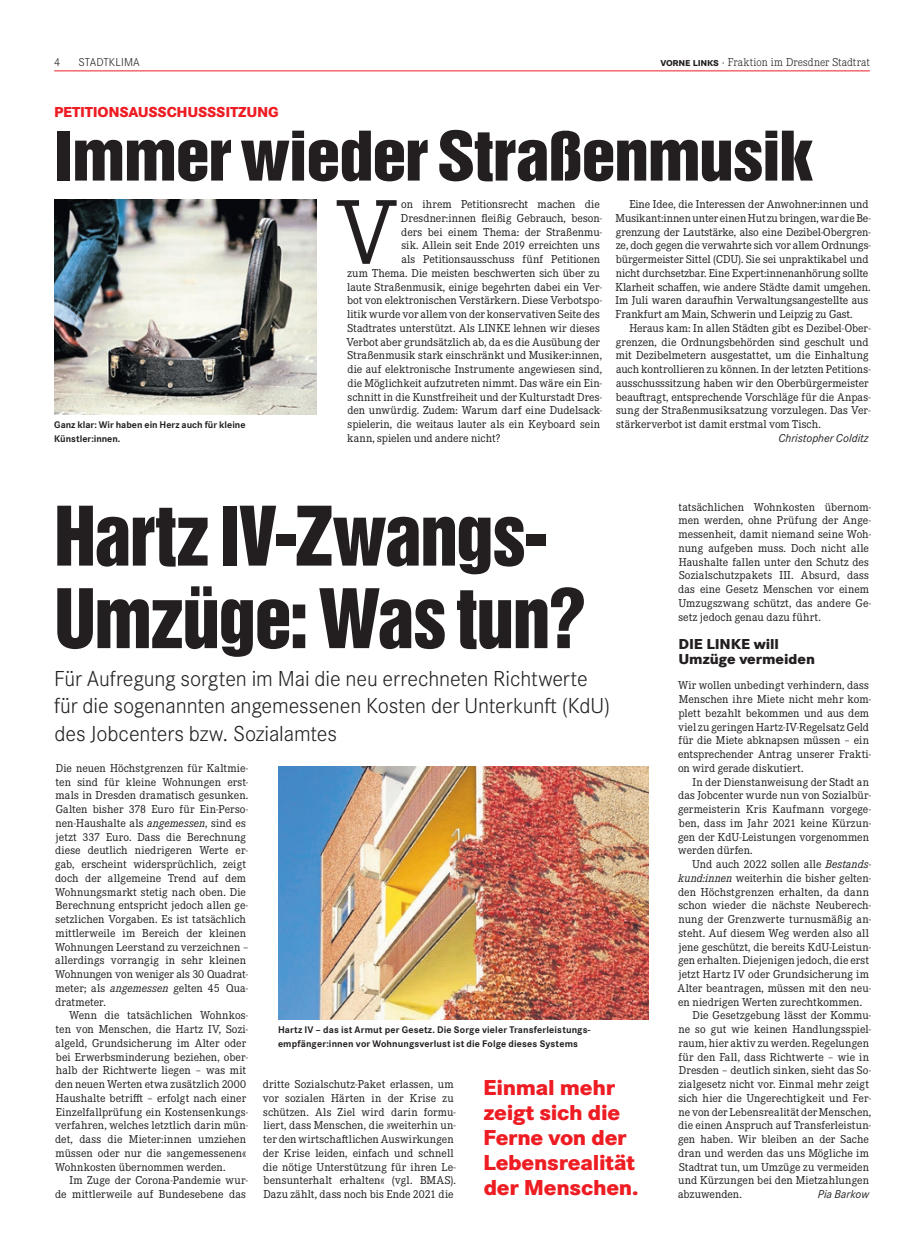
<style>
.page{position:relative;width:922px;height:1258px;background:#fff}
.page>*{position:absolute;margin:0;border:0;box-sizing:border-box;transform-origin:0 0}
.t1{font:94.38px "Corporate E Pro";color:#231f20}
.t2{font:75px/82.5px "Helvetica Inserat";letter-spacing:-.015em;color:#231f20}
.t3{font:62.5px "Helvetica Inserat";letter-spacing:-.02em;color:#231f20;scale:1.1 1}
.t4{font:300 22.5px/27.5px "Corporate S Pro";letter-spacing:-.005em;color:#231f20}
.t5{font:800 22.5px/25px "Corporate S Pro";letter-spacing:-.015em;color:#ee1d23}
.t6{font:800 15px/15px "Corporate S Pro";color:#231f20}
.t7{font:800 15px "Corporate S Pro";letter-spacing:-.015em;color:#ee1d23}
.t8{font:11.88px/13.8px "Corporate E Pro";color:#231f20}
.t9{font:300 11.88px "Corporate E Pro";letter-spacing:.01em;color:#231f20}
.t10{font:italic 11.88px "Corporate S Pro";color:#231f20}
.t11{font:300 11.88px "Corporate S Pro";letter-spacing:.01em;color:#231f20}
.t12{font:700 10px/13.8px "Corporate S Pro";letter-spacing:.01em;color:#231f20}
.s1{font-family:"Corporate S Pro";font-weight:700}
.s2{font-family:"Corporate S Pro"}
.s3{font-style:italic}
</style>
<div class="page">
<hr style="left:54px;top:71px;width:815px;height:1px;background:#ee1d23">
<img style="left:278px;top:767px;width:370px;height:252px">
<img style="left:54px;top:199px;width:262px;height:215px">
<p class="t11" style="left:54px;top:53px;width:8px">4</p>
<p class="t11" style="left:78px;top:53px;width:63px">STADTKLIMA</p>
<p class="t9" style="left:660px;top:54px;width:211px"><span class="s1">vorne links</span> <span class="s2">·</span> Fraktion im Dresdner Stadtrat</p>
<p class="t7" style="left:54px;top:100px;width:226px">PETITIONSAUSSCHUSSSITZUNG</p>
<h3 class="t3" style="left:54px;top:119px;width:691px">Immer wieder Straßenmusik</h3>
<p class="t12" style="left:54px;top:417px;width:193px">Ganz klar: Wir haben ein Herz auch für kleine<br>Künstler:innen.</p>
<h1 class="t1" style="left:336px;top:168px;width:62px">V</h1>
<p class="t8" style="left:401px;top:197px;width:200px">on ihrem Petitionsrecht machen die</p>
<p class="t8" style="left:401px;top:210px;width:203px">Dresdner:innen fleißig Gebrauch, beson-</p>
<p class="t8" style="left:401px;top:224px;width:202px">ders bei einem Thema: der Straßenmu-</p>
<p class="t8" style="left:401px;top:238px;width:200px">sik. Allein seit Ende 2019 erreichten uns</p>
<p class="t8" style="left:401px;top:252px;width:200px">als Petitionsausschuss fünf Petitionen</p>
<p class="t8" style="left:347px;top:265px;width:254px">zum Thema. Die meisten beschwerten sich über zu</p>
<p class="t8" style="left:347px;top:279px;width:256px">laute Straßenmusik, einige begehrten dabei ein Ver-</p>
<p class="t8" style="left:347px;top:293px;width:256px">bot von elektronischen Verstärkern. Diese Verbotspo-</p>
<p class="t8" style="left:347px;top:307px;width:254px">litik wurde vor allem von der konservativen Seite des</p>
<p class="t8" style="left:347px;top:320px;width:254px">Stadtrates unterstützt. Als LINKE lehnen wir dieses</p>
<p class="t8" style="left:346px;top:334px;width:255px">Verbot aber grundsätzlich ab, da es die Ausübung der</p>
<p class="t8" style="left:347px;top:348px;width:256px">Straßenmusik stark einschränkt und Musiker:innen,</p>
<p class="t8" style="left:347px;top:362px;width:256px">die auf elektronische Instrumente angewiesen sind,</p>
<p class="t8" style="left:347px;top:375px;width:256px">die Möglichkeit aufzutreten nimmt. Das wäre ein Ein-</p>
<p class="t8" style="left:347px;top:389px;width:256px">schnitt in die Kunstfreiheit und der Kulturstadt Dres-</p>
<p class="t8" style="left:347px;top:403px;width:256px">den unwürdig. Zudem: Warum darf eine Dudelsack-</p>
<p class="t8" style="left:347px;top:417px;width:254px">spielerin, die weitaus lauter als ein Keyboard sein</p>
<p class="t8" style="left:347px;top:430px;width:155px">kann, spielen und andere nicht?</p>
<p class="t8" style="left:615px;top:197px;width:256px;text-indent:14px">Eine Idee, die Interessen der Anwohner:innen und Musikant:innen unter einen Hut zu bringen, war die Be&shy;grenzung der Lautstärke, also eine Dezibel-Obergren&shy;ze, doch gegen die verwahrte sich vor allem Ordnungs&shy;bürgermeister Sittel (CDU). Sie sei unpraktikabel und nicht durchsetzbar. Eine Expert:innenanhörung sollte Klarheit schaffen, wie andere Städte damit umgehen.<br>Im Juli waren daraufhin Verwaltungsangestellte aus Frankfurt am Main, Schwerin und Leipzig zu Gast.</p>
<p class="t8" style="left:615px;top:320px;width:256px;text-indent:14px">Heraus kam: In allen Städten gibt es Dezibel-Ober&shy;grenzen, die Ordnungsbehörden sind geschult und mit Dezibelmetern ausgestattet, um die Einhaltung auch kontrollieren zu können. In der letzten Petitions&shy;ausschusssitzung haben wir den Oberbürgermeister beauftragt, entsprechende Vorschläge für die Anpas&shy;sung der Straßenmusiksatzung vorzulegen. Das Ver&shy;stärkerverbot ist damit erstmal vom Tisch.</p>
<p class="t10" style="left:778px;top:429px;width:92px">Christopher Colditz</p>
<h2 class="t2" style="left:54px;top:497px;width:533px">Hartz IV-Zwangs-<br>Umzüge: Was tun?</h2>
<h3 class="t4" style="left:54px;top:663px;width:557px">Für Aufregung sorgten im Mai die neu errechneten Richtwerte für die sogenannten angemessenen Kosten der Unterkunft (KdU) des Jobcenters bzw. Sozialamtes</h3>
<p class="t8" style="left:55px;top:760px;width:195px">Die neuen Höchstgrenzen für Kaltmie&shy;ten sind für kleine Wohnungen erst&shy;mals in Dresden dramatisch gesunken.<br>Galten bisher 378 Euro für Ein-Perso&shy;nen-Haushalte als <span class="s3">angemessen</span>, sind es jetzt 337 Euro. Dass die Berechnung diese deutlich niedrigeren Werte er&shy;gab, erscheint widersprüchlich, zeigt doch der allgemeine Trend auf dem Wohnungsmarkt stetig nach oben. Die Berechnung entspricht jedoch allen ge&shy;setzlichen Vorgaben. Es ist tatsächlich mittlerweile im Bereich der kleinen Wohnungen Leerstand zu verzeichnen – allerdings vorrangig in sehr kleinen Wohnungen von weniger als 30 Quadrat - meter; als <span class="s3">angemessen</span> gelten 45 Qua&shy;dratmeter.</p>
<p class="t8" style="left:55px;top:1008px;width:194px;text-indent:14px">Wenn die tatsächlichen Wohnkos&shy;ten von Menschen, die Hartz IV, Sozi&shy;algeld, Grundsicherung im Alter oder bei Erwerbsminderung beziehen, ober&shy;halb der Richtwerte liegen – was mit den neuen Werten etwa zusätzlich 2000<br>Haushalte betrifft – erfolgt nach einer Einzelfallprüfung ein Kostensenkungs&shy;verfahren, welches letztlich darin mün&shy;det, dass die Mieter:innen umziehen müssen oder nur die »angemessenen« Wohnkosten übernommen werden.</p>
<p class="t8" style="left:55px;top:1173px;width:194px;text-align:right">Im Zuge der Corona-Pandemie wur&shy;de mittlerweile auf Bundesebene das</p>
<p class="t12" style="left:278px;top:1022px;width:314px">Hartz IV – das ist Armut per Gesetz. Die Sorge vieler Transferleistungs&shy;empfänger:innen vor Wohnungsverlust ist die Folge dieses Systems</p>
<p class="t8" style="left:263px;top:1077px;width:195px">dritte Sozialschutz-Paket erlassen, um vor sozialen Härten in der Krise zu schützen. Als Ziel wird darin formu&shy;liert, dass Menschen, die »weiterhin un&shy;ter den wirtschaftlichen Auswirkungen der Krise leiden, einfach und schnell die nötige Unterstützung für ihren Le&shy;bensunterhalt erhalten« (vgl. BMAS).<br>Dazu zählt, dass noch bis Ende 2021 die</p>
<h3 class="t5" style="left:483px;top:1073px;width:157px">Einmal mehr zeigt sich die<br>Ferne von der<br>Lebensrealität der Menschen.</h3>
<p class="t8" style="left:678px;top:499px;width:194px">tatsächlichen Wohnkosten übernom&shy;men werden, ohne Prüfung der Ange&shy;messenheit, damit niemand seine Woh&shy;nung aufgeben muss. Doch nicht alle Haushalte fallen unter den Schutz des Sozialschutzpakets III. Absurd, dass das eine Gesetz Menschen vor einem Umzugszwang schützt, das andere Ge&shy;setz jedoch genau dazu führt.</p>
<p class="t6" style="left:678px;top:636px;width:138px">DIE LINKE will<br>Umzüge vermeiden</p>
<p class="t8" style="left:678px;top:678px;width:194px">Wir wollen unbedingt verhindern, dass Menschen ihre Miete nicht mehr kom&shy;plett bezahlt bekommen und aus dem viel zu geringen Hartz-IV-Regelsatz Geld für die Miete abknapsen müssen – ein entsprechender Antrag unserer Frakti&shy;on wird gerade diskutiert.</p>
<p class="t8" style="left:678px;top:774px;width:194px;text-indent:14px">In der Dienstanweisung der Stadt an das Jobcenter wurde nun von Sozialbür&shy;germeisterin Kris Kaufmann vorgege&shy;ben, dass im Jahr 2021 keine Kürzun&shy;gen der KdU-Leistungen vorgenommen werden dürfen.</p>
<p class="t8" style="left:692px;top:857px;width:180px">Und auch 2022 sollen alle <span class="s3">Bestands-</span></p>
<p class="t8" style="left:678px;top:870px;width:194px"><span class="s3">kund:innen</span> weiterhin die bisher gelten-</p>
<p class="t8" style="left:678px;top:884px;width:192px">den Höchstgrenzen erhalten, da dann</p>
<p class="t8" style="left:678px;top:898px;width:194px">schon wieder die nächste Neuberech-</p>
<p class="t8" style="left:678px;top:912px;width:194px">nung der Grenzwerte turnusmäßig an-</p>
<p class="t8" style="left:678px;top:925px;width:192px">steht. Auf diesem Weg werden also all</p>
<p class="t8" style="left:678px;top:939px;width:194px">jene geschützt, die bereits KdU-Leistun-</p>
<p class="t8" style="left:678px;top:953px;width:192px">gen erhalten. Diejenigen jedoch, die erst</p>
<p class="t8" style="left:678px;top:967px;width:192px">jetzt Hartz IV oder Grundsicherung im</p>
<p class="t8" style="left:677px;top:980px;width:195px">Alter beantragen, müssen mit den neu-</p>
<p class="t8" style="left:678px;top:994px;width:185px">en niedrigen Werten zurechtkommen.</p>
<p class="t8" style="left:692px;top:1008px;width:180px">Die Gesetzgebung lässt der Kommu-</p>
<p class="t8" style="left:678px;top:1022px;width:194px">ne so gut wie keinen Handlungsspiel-</p>
<p class="t8" style="left:678px;top:1035px;width:192px">raum, hier aktiv zu werden. Regelungen</p>
<p class="t8" style="left:678px;top:1049px;width:192px">für den Fall, dass Richtwerte – wie in</p>
<p class="t8" style="left:678px;top:1063px;width:194px">Dresden – deutlich sinken, sieht das So-</p>
<p class="t8" style="left:678px;top:1077px;width:192px">zialgesetz nicht vor. Einmal mehr zeigt</p>
<p class="t8" style="left:678px;top:1090px;width:194px">sich hier die Ungerechtigkeit und Fer-</p>
<p class="t8" style="left:678px;top:1104px;width:194px">ne von der Lebensrealität der Menschen,</p>
<p class="t8" style="left:678px;top:1118px;width:194px">die einen Anspruch auf Transferleistun-</p>
<p class="t8" style="left:678px;top:1132px;width:192px">gen haben. Wir bleiben an der Sache</p>
<p class="t8" style="left:678px;top:1145px;width:192px">dran und werden das uns Mögliche im</p>
<p class="t8" style="left:679px;top:1159px;width:191px">Stadtrat tun, um Umzüge zu vermeiden</p>
<p class="t8" style="left:678px;top:1173px;width:192px">und Kürzungen bei den Mietzahlungen</p>
<p class="t8" style="left:678px;top:1187px;width:65px">abzuwenden.</p>
<p class="t10" style="left:817px;top:1186px;width:53px">Pia Barkow</p>
</div>
